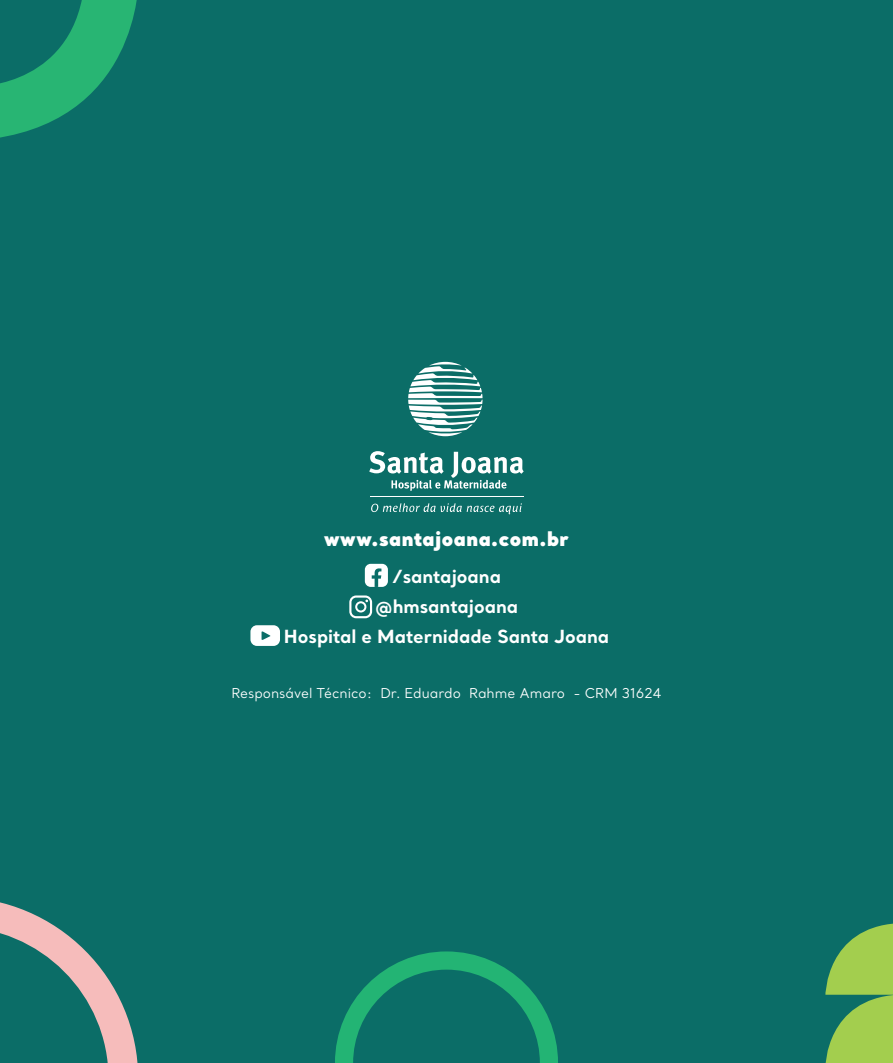
<style>
.page{position:relative;width:893px;height:1063px;background:#0b6d67}
.page>*{position:absolute;margin:0;border:0;box-sizing:border-box;transform-origin:0 0}
.t1{font:900 19.5px "Santral";letter-spacing:.03em;color:#fff}
.t2{font:700 18px/30px "Santral";color:#fff;text-align:center}
.t3{font:13.5px "Santral";color:#fff}
</style>
<div class="page">
<svg style="left:408px;top:362px;width:75px;height:74px"></svg>
<svg style="left:369px;top:451px;width:155px;height:40px"></svg>
<svg style="left:371px;top:503px;width:151px;height:11px"></svg>
<hr style="left:370px;top:496px;width:153px;height:1px;background:#fff">
<svg style="left:365px;top:564px;width:23px;height:23px"></svg>
<svg style="left:349px;top:595px;width:23px;height:23px"></svg>
<svg style="left:250px;top:625px;width:30px;height:21px"></svg>
<svg style="left:0;top:902px;width:138px;height:161px"></svg>
<svg style="left:335px;top:951px;width:223px;height:112px"></svg>
<svg style="left:0;top:0;width:137px;height:138px"></svg>
<svg style="left:825px;top:923px;width:68px;height:140px"></svg>
<p class="t1" style="left:324px;top:524px;width:246px">www.santajoana.com.br</p>
<p class="t2" style="left:284px;top:561px;width:327px">/santajoana<br>@hmsantajoana<br>Hospital e Maternidade Santa Joana</p>
<p class="t3" style="left:231px;top:684px;width:432px">Responsável Técnico: Dr. Eduardo Rahme Amaro - CRM 31624</p>
</div>
